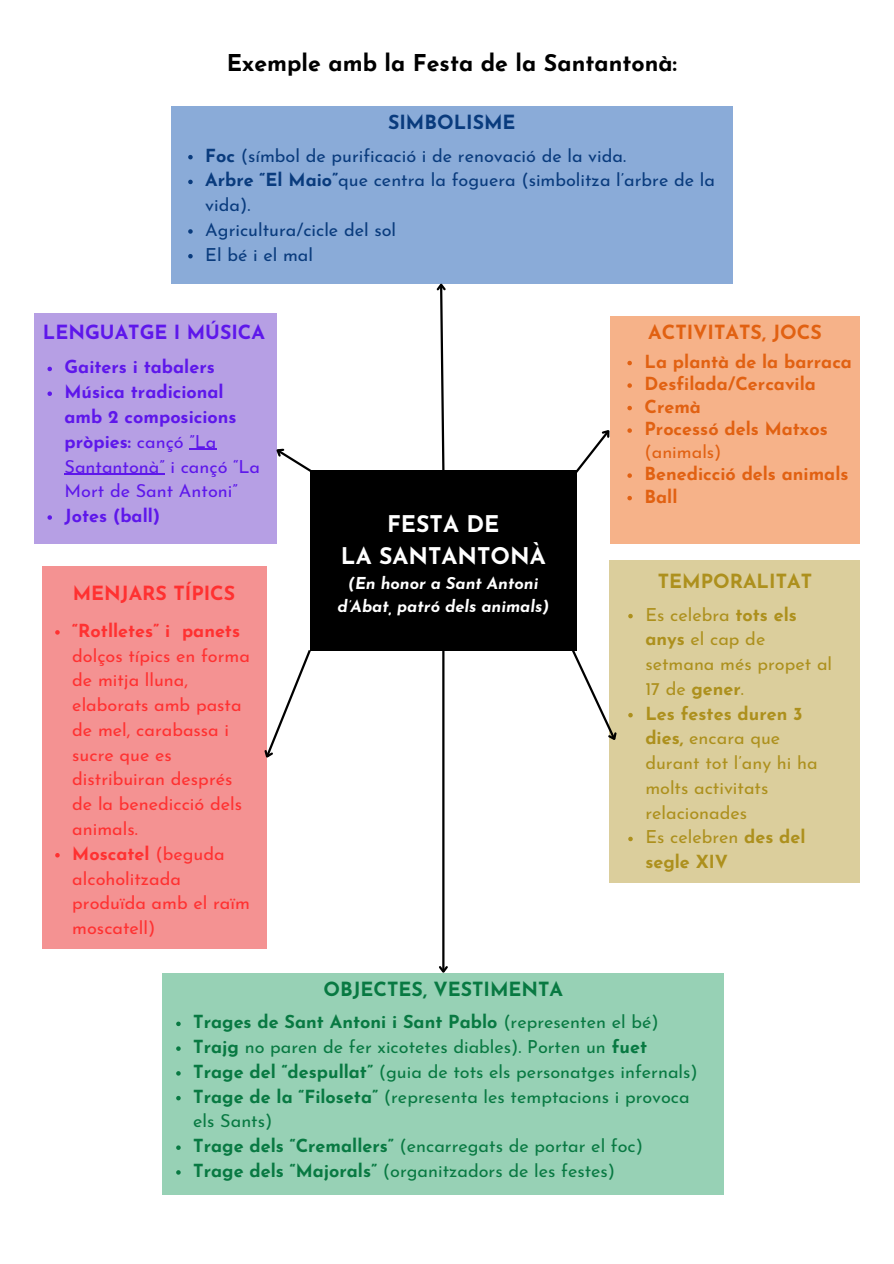
<style>
.page{position:relative;width:894px;height:1264px;background:#fff}
.page>*{position:absolute;margin:0;border:0;box-sizing:border-box;transform-origin:0 0}
.t1{font:700 23.1px "Josefin Sans";color:#000}
.t2{font:700 22.95px/31.5px "Josefin Sans";color:#fff;text-align:center}
.t3{font:700 19.5px "Josefin Sans";color:#087942}
.t4{font:700 19.5px "Josefin Sans";color:#5e17eb}
.t5{font:700 19.5px "Josefin Sans";color:#e16112}
.t6{font:700 19.5px "Josefin Sans";color:#ff3131}
.t7{font:700 19.5px "Josefin Sans";color:#ad901d}
.t8{font:700 19.5px "Josefin Sans";color:#093b7d}
.t9{font:18px/24.8px "Josefin Sans";color:#087942}
.t10{font:18px/24.8px "Josefin Sans";color:#ff3131}
.t11{font:18px/24.8px "Josefin Sans";color:#ad901d}
.t12{font:18px/24.8px "Josefin Sans";color:#093b7d}
.t13{font:700 18px/24.8px "Josefin Sans";color:#5e17eb}
.t14{font:700 18px/22.5px "Josefin Sans";color:#e16112}
.t15{font:700 18px "Josefin Sans";color:#ff3131}
.t16{font:18px "Josefin Sans";color:#e16112}
.t17{font:italic 700 16.5px/22.5px "Josefin Sans";color:#fff;text-align:center}
.s1{font-weight:700}
.s2{font-weight:400}
</style>
<div class="page">
<div style="left:34px;top:313px;width:242px;height:230px;background:#b69fe4"></div>
<svg style="left:47px;top:367px;width:5px;height:4px"></svg>
<svg style="left:47px;top:391px;width:5px;height:5px"></svg>
<svg style="left:189px;top:449px;width:27px;height:1px"></svg>
<hr style="left:65px;top:473px;width:100px;height:2px;background:#5e17eb">
<svg style="left:47px;top:515px;width:5px;height:5px"></svg>
<div style="left:310px;top:470px;width:266px;height:180px;background:#000"></div>
<div style="left:171px;top:106px;width:561px;height:177px;background:#8aabd8"></div>
<svg style="left:188px;top:155px;width:5px;height:4px"></svg>
<svg style="left:188px;top:180px;width:5px;height:4px"></svg>
<svg style="left:188px;top:229px;width:5px;height:5px"></svg>
<svg style="left:188px;top:254px;width:5px;height:4px"></svg>
<div style="left:609px;top:316px;width:250px;height:227px;background:#f6b289"></div>
<svg style="left:627px;top:361px;width:4px;height:4px"></svg>
<svg style="left:627px;top:383px;width:4px;height:5px"></svg>
<svg style="left:627px;top:406px;width:4px;height:4px"></svg>
<svg style="left:627px;top:428px;width:4px;height:5px"></svg>
<svg style="left:627px;top:473px;width:4px;height:5px"></svg>
<svg style="left:627px;top:496px;width:4px;height:4px"></svg>
<div style="left:42px;top:566px;width:224px;height:382px;background:#f49292"></div>
<svg style="left:55px;top:630px;width:5px;height:4px"></svg>
<svg style="left:55px;top:853px;width:5px;height:4px"></svg>
<div style="left:609px;top:560px;width:250px;height:322px;background:#dbce9c"></div>
<svg style="left:628px;top:614px;width:4px;height:4px"></svg>
<svg style="left:628px;top:713px;width:4px;height:4px"></svg>
<svg style="left:628px;top:836px;width:4px;height:5px"></svg>
<div style="left:163px;top:972px;width:560px;height:222px;background:#97d1b5"></div>
<svg style="left:176px;top:1021px;width:5px;height:5px"></svg>
<svg style="left:176px;top:1046px;width:5px;height:4px"></svg>
<svg style="left:176px;top:1071px;width:5px;height:4px"></svg>
<svg style="left:176px;top:1095px;width:5px;height:5px"></svg>
<svg style="left:176px;top:1145px;width:5px;height:4px"></svg>
<svg style="left:176px;top:1170px;width:5px;height:4px"></svg>
<svg style="left:434px;top:283px;width:13px;height:187px"></svg>
<hr style="left:442px;top:650px;width:2px;height:321px;background:#000">
<svg style="left:436px;top:964px;width:14px;height:9px"></svg>
<svg style="left:264px;top:647px;width:48px;height:115px"></svg>
<svg style="left:569px;top:647px;width:48px;height:93px"></svg>
<svg style="left:276px;top:443px;width:35px;height:36px"></svg>
<svg style="left:576px;top:424px;width:34px;height:61px"></svg>
<p class="t1" style="left:227px;top:54px;width:451px">Exemple amb la Festa de la Santantonà:</p>
<p class="t8" style="left:388px;top:115px;width:129px">SIMBOLISME</p>
<p class="t12" style="left:205px;top:145px;width:511px"><span class="s1">Foc</span> (símbol de purificació i de renovació de la vida.<br><span class="s1">Arbre “El Maio”</span>que centra la foguera (simbolitza l’arbre de la vida).<br>Agricultura/cicle del sol<br>El bé i el mal</p>
<p class="t4" style="left:43px;top:324px;width:223px">LENGUATGE I MÚSICA</p>
<p class="t13" style="left:65px;top:356px;width:197px">Gaiters i tabalers<br>Música tradicional amb 2 composicions pròpies: <span class="s2">cançó ”La<br>Santantonà” i cançó “La<br>Mort de Sant Antoni”</span></p>
<p class="t13" style="left:65px;top:505px;width:97px">Jotes (ball)</p>
<p class="t2" style="left:341px;top:510px;width:206px">FESTA DE<br>LA SANTANTONÀ</p>
<p class="t17" style="left:337px;top:574px;width:213px">(En honor a Sant Antoni d’Abat, patró dels animals)</p>
<p class="t6" style="left:73px;top:585px;width:164px">MENJARS TÍPICS</p>
<p class="t15" style="left:72px;top:623px;width:169px">“Rotlletes” i panets</p>
<p class="t10" style="left:72px;top:644px;width:179px">dolços típics en forma de mitja lluna, elaborats amb pasta de mel, carabassa i sucre que es distribuiran després de la benedicció dels animals.<br><span class="s1">Moscatel</span> (beguda alcoholitzada produïda amb el raïm moscatell)</p>
<p class="t3" style="left:323px;top:981px;width:241px">OBJECTES, VESTIMENTA</p>
<p class="t5" style="left:648px;top:324px;width:175px">ACTIVITATS, JOCS</p>
<p class="t14" style="left:644px;top:352px;width:209px">La plantà de la barraca<br>Desfilada/Cercavila<br>Cremà<br>Processó dels Matxos</p>
<p class="t16" style="left:644px;top:444px;width:79px">(animals)</p>
<p class="t14" style="left:644px;top:464px;width:205px">Benedicció dels animals<br>Ball</p>
<p class="t7" style="left:657px;top:573px;width:156px">TEMPORALITAT</p>
<p class="t11" style="left:645px;top:603px;width:188px">Es celebra <span class="s1">tots els anys</span> el cap de setmana més propet al<br>17 de <span class="s1">gener</span>.<br><span class="s1">Les festes duren 3 dies,</span> encara que durant tot l’any hi ha molts activitats relacionades<br>Es celebren <span class="s1">des del segle XIV</span></p>
<p class="t9" style="left:193px;top:1011px;width:506px"><span class="s1">Trages de Sant Antoni i Sant Pablo</span> (representen el bé)<br><span class="s1">Trajg</span> no paren de fer xicotetes diables). Porten un <span class="s1">fuet Trage del “despullat”</span> (guia de tots els personatges infernals)<br><span class="s1">Trage de la “Filoseta”</span> (representa les temptacions i provoca els Sants)<br><span class="s1">Trage dels “Cremallers”</span> (encarregats de portar el foc)<br><span class="s1">Trage dels “Majorals”</span> (organitzadors de les festes)</p>
</div>
